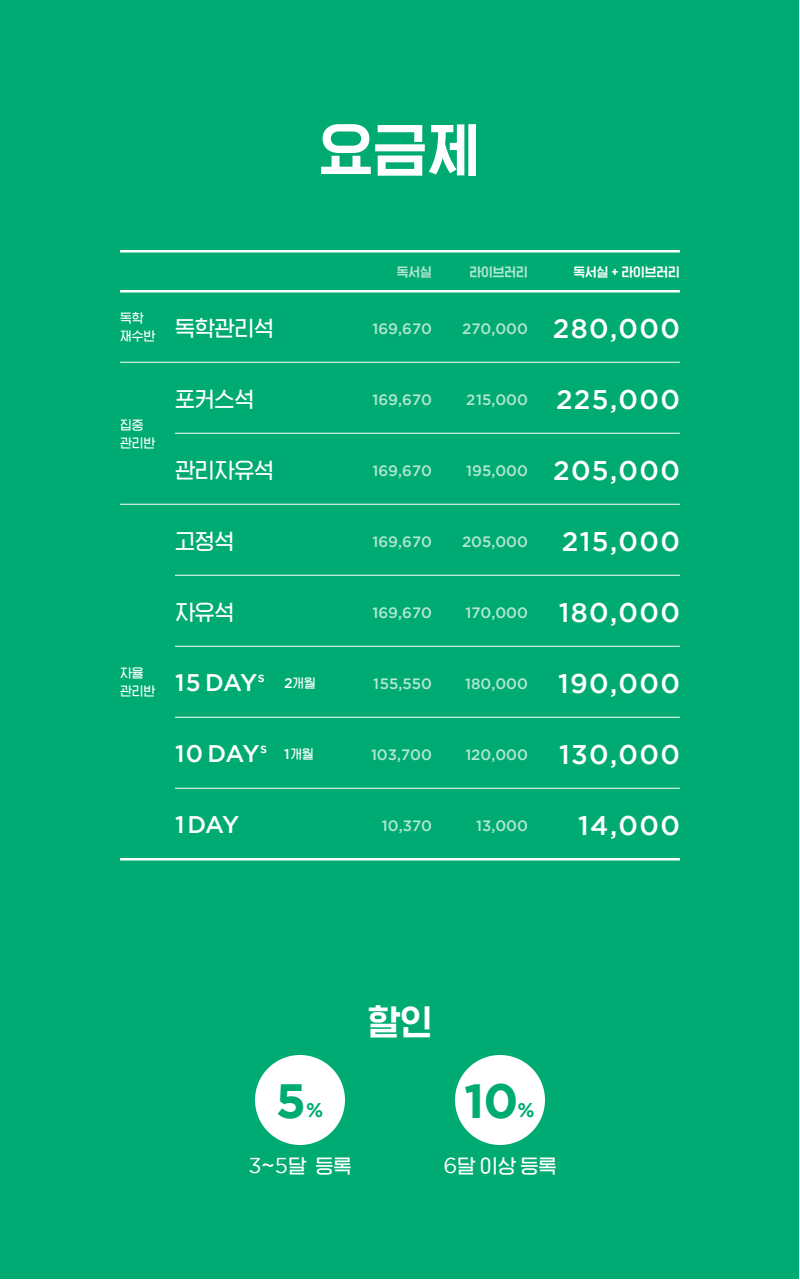
<style>
.page{position:relative;width:800px;height:1280px;background:#fff}
.page>*{position:absolute;margin:0;border:0;box-sizing:border-box;transform-origin:0 0}
.t1{font:60px "HGG Gothicssi 80 g";color:#fff}
.t2{font:700 48px "Gotham";color:#00ab73}
.t3{font:36px "HGG Gothicssi 80 g";color:#fff}
.t4{font:500 27px "Gotham";letter-spacing:.05em;color:#fff}
.t5{font:500 24px "Gotham";letter-spacing:-.04em;color:#fff}
.t6{font:22px "HGG Gothicssi 60 g";color:#fff}
.t7{font:20px "HGG Gothicssi 60 g";color:#fff}
.t8{font:700 20px "Gotham";color:#00ab73}
.t9{font:500 15px "Gotham";color:#b3e6d5}
.t10{font:13px "HGG Gothicssi 60 g";color:#fff}
.t11{font:13px "HGG Gothicssi 80 g";color:#fff}
.t12{font:13px "HGG Gothicssi 80 g";color:#b3e6d5}
.s1{font-family:"Gotham";font-weight:500;font-size:14px}
.s2{font-family:"Gotham";font-size:21.5px}
</style>
<div class="page">
<div style="left:0;top:0;width:799px;height:1280px;background:#00ab73"></div>
<hr style="left:175px;top:433px;width:109px;height:1px;background:#fff">
<hr style="left:284px;top:433px;width:37px;height:1px;background:#fff">
<hr style="left:321px;top:433px;width:111px;height:1px;background:#fff">
<hr style="left:432px;top:433px;width:96px;height:1px;background:#fff">
<hr style="left:528px;top:433px;width:152px;height:1px;background:#fff">
<hr style="left:120px;top:504px;width:55px;height:1px;background:#fff">
<hr style="left:175px;top:504px;width:109px;height:1px;background:#fff">
<hr style="left:284px;top:504px;width:37px;height:1px;background:#fff">
<hr style="left:321px;top:504px;width:111px;height:1px;background:#fff">
<hr style="left:432px;top:504px;width:96px;height:1px;background:#fff">
<hr style="left:528px;top:504px;width:152px;height:1px;background:#fff">
<hr style="left:175px;top:575px;width:109px;height:1px;background:#fff">
<hr style="left:284px;top:575px;width:37px;height:1px;background:#fff">
<hr style="left:321px;top:575px;width:111px;height:1px;background:#fff">
<hr style="left:432px;top:575px;width:96px;height:1px;background:#fff">
<hr style="left:528px;top:575px;width:152px;height:1px;background:#fff">
<hr style="left:175px;top:646px;width:109px;height:1px;background:#fff">
<hr style="left:284px;top:646px;width:37px;height:1px;background:#fff">
<hr style="left:321px;top:646px;width:111px;height:1px;background:#fff">
<hr style="left:432px;top:646px;width:96px;height:1px;background:#fff">
<hr style="left:528px;top:646px;width:152px;height:1px;background:#fff">
<hr style="left:175px;top:717px;width:109px;height:1px;background:#fff">
<hr style="left:284px;top:717px;width:37px;height:1px;background:#fff">
<hr style="left:321px;top:717px;width:111px;height:1px;background:#fff">
<hr style="left:432px;top:717px;width:96px;height:1px;background:#fff">
<hr style="left:528px;top:717px;width:152px;height:1px;background:#fff">
<hr style="left:175px;top:788px;width:109px;height:1px;background:#fff">
<hr style="left:284px;top:788px;width:37px;height:1px;background:#fff">
<hr style="left:321px;top:788px;width:111px;height:1px;background:#fff">
<hr style="left:432px;top:788px;width:96px;height:1px;background:#fff">
<hr style="left:528px;top:788px;width:152px;height:1px;background:#fff">
<hr style="left:120px;top:858px;width:55px;height:2px;background:#fff">
<hr style="left:175px;top:858px;width:109px;height:2px;background:#fff">
<hr style="left:284px;top:858px;width:37px;height:2px;background:#fff">
<hr style="left:321px;top:858px;width:111px;height:2px;background:#fff">
<hr style="left:432px;top:858px;width:96px;height:2px;background:#fff">
<hr style="left:528px;top:858px;width:152px;height:2px;background:#fff">
<hr style="left:120px;top:250px;width:55px;height:2px;background:#fff">
<hr style="left:175px;top:250px;width:109px;height:2px;background:#fff">
<hr style="left:284px;top:250px;width:37px;height:2px;background:#fff">
<hr style="left:321px;top:250px;width:111px;height:2px;background:#fff">
<hr style="left:432px;top:250px;width:96px;height:2px;background:#fff">
<hr style="left:528px;top:250px;width:152px;height:2px;background:#fff">
<hr style="left:120px;top:290px;width:55px;height:2px;background:#fff">
<hr style="left:175px;top:290px;width:109px;height:2px;background:#fff">
<hr style="left:284px;top:290px;width:37px;height:2px;background:#fff">
<hr style="left:321px;top:290px;width:111px;height:2px;background:#fff">
<hr style="left:432px;top:290px;width:96px;height:2px;background:#fff">
<hr style="left:528px;top:290px;width:152px;height:2px;background:#fff">
<hr style="left:120px;top:362px;width:55px;height:1px;background:#fff">
<hr style="left:175px;top:362px;width:109px;height:1px;background:#fff">
<hr style="left:284px;top:362px;width:37px;height:1px;background:#fff">
<hr style="left:321px;top:362px;width:111px;height:1px;background:#fff">
<hr style="left:432px;top:362px;width:96px;height:1px;background:#fff">
<hr style="left:528px;top:362px;width:152px;height:1px;background:#fff">
<div style="left:255px;top:1055px;width:90px;height:90px;background:#fff;border-radius:50%"></div>
<div style="left:455px;top:1055px;width:90px;height:90px;background:#fff;border-radius:50%"></div>
<p class="t1" style="left:319px;top:118px;width:164px">요금제</p>
<p class="t10" style="left:120px;top:311px;width:25px">독학</p>
<p class="t10" style="left:120px;top:329px;width:37px">재수반</p>
<p class="t10" style="left:120px;top:418px;width:25px">집중</p>
<p class="t10" style="left:120px;top:436px;width:37px">관리반</p>
<p class="t10" style="left:120px;top:666px;width:25px">자율</p>
<p class="t10" style="left:120px;top:684px;width:37px">관리반</p>
<p class="t12" style="left:397px;top:265px;width:37px">독서실</p>
<p class="t12" style="left:470px;top:265px;width:60px">라이브러리</p>
<p class="t11" style="left:573px;top:265px;width:108px">독서실 + 라이브러리</p>
<p class="t6" style="left:175px;top:316px;width:100px">독학관리석</p>
<p class="t9" style="left:373px;top:320px;width:61px">169,670</p>
<p class="t9" style="left:462px;top:320px;width:67px">270,000</p>
<p class="t4" style="left:553px;top:313px;width:129px">280,000</p>
<p class="t6" style="left:175px;top:387px;width:81px">포커스석</p>
<p class="t9" style="left:373px;top:391px;width:61px">169,670</p>
<p class="t9" style="left:466px;top:391px;width:63px">215,000</p>
<p class="t4" style="left:556px;top:384px;width:125px">225,000</p>
<p class="t6" style="left:175px;top:458px;width:100px">관리자유석</p>
<p class="t9" style="left:373px;top:462px;width:61px">169,670</p>
<p class="t9" style="left:466px;top:462px;width:63px">195,000</p>
<p class="t4" style="left:553px;top:455px;width:128px">205,000</p>
<p class="t6" style="left:175px;top:529px;width:61px">고정석</p>
<p class="t9" style="left:373px;top:533px;width:61px">169,670</p>
<p class="t9" style="left:462px;top:533px;width:67px">205,000</p>
<p class="t4" style="left:562px;top:526px;width:120px">215,000</p>
<p class="t6" style="left:175px;top:600px;width:61px">자유석</p>
<p class="t9" style="left:373px;top:604px;width:61px">169,670</p>
<p class="t9" style="left:465px;top:604px;width:64px">170,000</p>
<p class="t4" style="left:559px;top:597px;width:123px">180,000</p>
<p class="t5" style="left:175px;top:668px;width:91px">15 DAY<sup>s</sup></p>
<p class="t10" style="left:284px;top:676px;width:33px"><span class="s1">2</span>개월</p>
<p class="t9" style="left:373px;top:675px;width:60px">155,550</p>
<p class="t9" style="left:465px;top:675px;width:64px">180,000</p>
<p class="t4" style="left:558px;top:668px;width:123px">190,000</p>
<p class="t5" style="left:175px;top:739px;width:94px">10 DAY<sup>s</sup></p>
<p class="t10" style="left:284px;top:747px;width:31px"><span class="s1">1</span>개월</p>
<p class="t9" style="left:371px;top:746px;width:62px">103,700</p>
<p class="t9" style="left:465px;top:746px;width:64px">120,000</p>
<p class="t4" style="left:559px;top:739px;width:122px">130,000</p>
<p class="t5" style="left:175px;top:810px;width:66px">1 DAY</p>
<p class="t9" style="left:382px;top:817px;width:52px">10,370</p>
<p class="t9" style="left:476px;top:817px;width:53px">13,000</p>
<p class="t4" style="left:578px;top:810px;width:103px">14,000</p>
<p class="t2" style="left:276px;top:1073px;width:32px">5</p>
<p class="t8" style="left:306px;top:1098px;width:19px">%</p>
<p class="t3" style="left:368px;top:1003px;width:66px">할인</p>
<p class="t2" style="left:464px;top:1073px;width:56px">10</p>
<p class="t8" style="left:518px;top:1098px;width:19px">%</p>
<p class="t7" style="left:248px;top:1155px;width:105px"><span class="s2">3</span>~<span class="s2">5</span>달 등록</p>
<p class="t7" style="left:443px;top:1155px;width:115px"><span class="s2">6</span>달 이상 등록</p>
</div>
